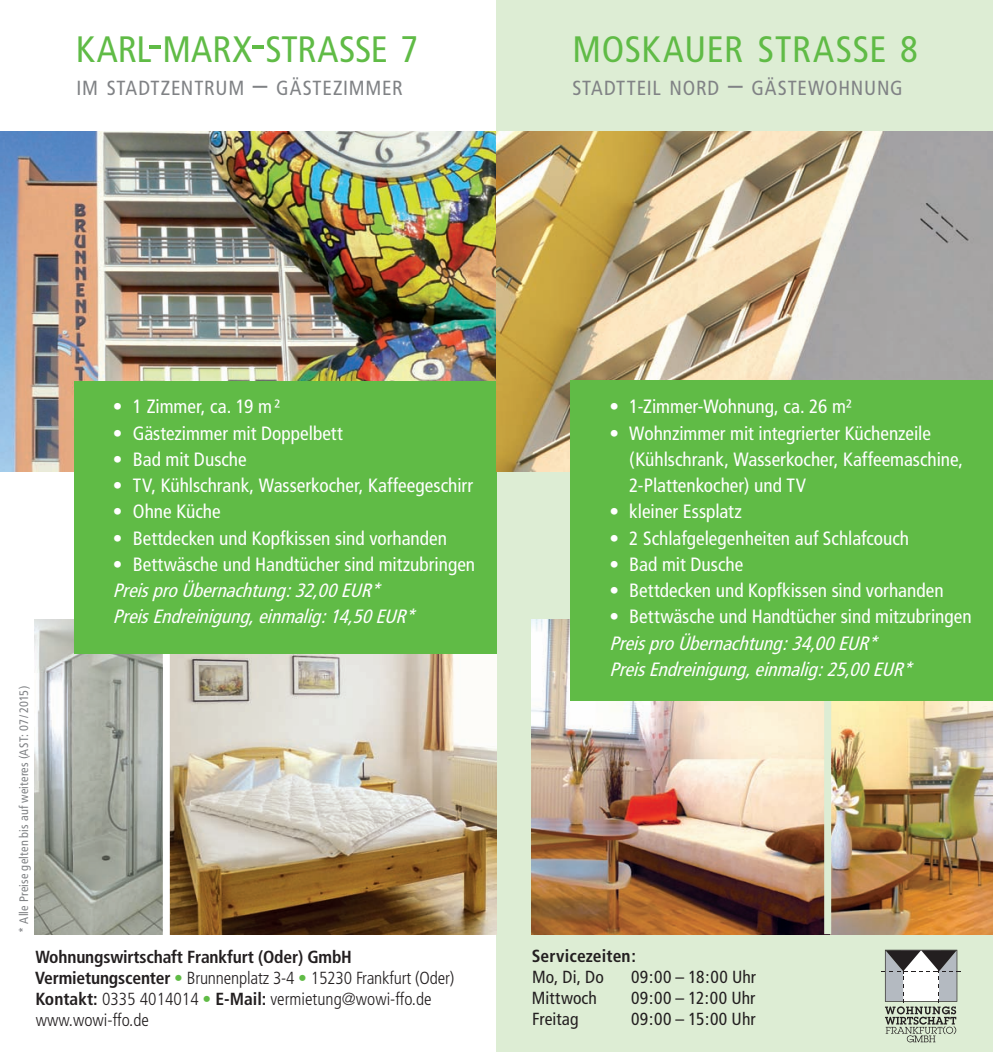
<style>
.page{position:relative;width:993px;height:1052px;background:#fff}
.page>*{position:absolute;margin:0;border:0;box-sizing:border-box;transform-origin:0 0}
.t1{font:condensed 36.75px "Frutiger";letter-spacing:.015em;color:#60bb46}
.t2{font:condensed 20.47px "Frutiger";letter-spacing:.04em;color:#808285}
.t3{font:condensed 19.25px "Frutiger";color:#fff}
.t4{font:italic condensed 19.25px "Frutiger";color:#fff}
.t5{font:300 condensed 17.5px "Frutiger";color:#231f20}
.t6{font:condensed 17.5px "Frutiger";letter-spacing:.005em;color:#231f20}
.t7{font:700 condensed 17.5px "Frutiger";letter-spacing:-.01em;color:#231f20}
.t8{font:condensed 12.25px "Frutiger";letter-spacing:.015em;color:#808285}
.s1{font-size:52.5px}
.s2{font-size:36.93px}
.s3{font-size:29.22px}
.s4{font-weight:700}
.s5{color:#60bb46}
</style>
<div class="page">
<div style="left:496px;top:0;width:496px;height:1052px;background:#ddedd4"></div>
<img style="left:831px;top:701px;width:161px;height:233px">
<img style="left:531px;top:620px;width:292px;height:314px">
<img style="left:170px;top:653px;width:326px;height:281px">
<svg style="left:35px;top:620px;width:128px;height:314px;background:#a8aca5"></svg>
<img style="left:0;top:131px;width:992px;height:340px">
<div style="left:74px;top:381px;width:422px;height:272px;background:#60bb46"></div>
<div style="left:570px;top:381px;width:422px;height:320px;background:#60bb46"></div>
<svg style="left:881px;top:949px;width:79px;height:93px"></svg>
<p class="t1" style="left:76px;top:28px;width:343px">KARL<span class="s1">-</span>MARX<span class="s1">-</span>STRASSE <span class="s2">7</span></p>
<p class="t2" style="left:76px;top:76px;width:328px">IM STADTZENTRUM <span class="s3">–</span> GÄSTEZIMMER</p>
<p class="t1" style="left:572px;top:28px;width:347px">MOSKAUER STRASSE <span class="s2">8</span></p>
<p class="t2" style="left:572px;top:76px;width:332px">STADTTEIL NORD <span class="s3">–</span> GÄSTEWOHNUNG</p>
<p class="t8" style="left:17px;top:932px;width:248px;rotate:-90deg">* Alle Preise gelten bis auf weiteres (AST: 07/2015)</p>
<p class="t3" style="left:113px;top:395px;width:168px">• 1 Zimmer, ca. 19 m²</p>
<p class="t3" style="left:113px;top:422px;width:231px">• Gästezimmer mit Doppelbett</p>
<p class="t3" style="left:113px;top:448px;width:135px">• Bad mit Dusche</p>
<p class="t3" style="left:113px;top:474px;width:361px">• TV, Kühlschrank, Wasserkocher, Kaffeegeschirr</p>
<p class="t3" style="left:113px;top:500px;width:109px">• Ohne Küche</p>
<p class="t3" style="left:113px;top:527px;width:335px">• Bettdecken und Kopfkissen sind vorhanden</p>
<p class="t3" style="left:113px;top:553px;width:363px">• Bettwäsche und Handtücher sind mitzubringen</p>
<p class="t4" style="left:113px;top:579px;width:274px">Preis pro Übernachtung: 32,00 EUR*</p>
<p class="t4" style="left:113px;top:605px;width:309px">Preis Endreinigung, einmalig: 14,50 EUR*</p>
<p class="t7" style="left:36px;top:946px;width:318px">Wohnungswirtschaft Frankfurt (Oder) GmbH</p>
<p class="t5" style="left:35px;top:968px;width:420px"><span class="s4">Vermietungscenter</span> <span class="s5">•</span> Brunnenplatz 3-4 <span class="s5">•</span> 15230 Frankfurt (Oder)</p>
<p class="t5" style="left:36px;top:989px;width:397px"><span class="s4">Kontakt:</span> 0335 4014014 <span class="s5">•</span> <span class="s4">E-Mail:</span> vermietung@wowi-ffo.de</p>
<p class="t5" style="left:36px;top:1010px;width:115px">www.wowi-ffo.de</p>
<p class="t3" style="left:609px;top:395px;width:243px">• 1-Zimmer-Wohnung, ca. 26 m²</p>
<p class="t3" style="left:609px;top:422px;width:323px">• Wohnzimmer mit integrierter Küchenzeile</p>
<p class="t3" style="left:629px;top:448px;width:335px">(Kühlschrank, Wasserkocher, Kaffeemaschine,</p>
<p class="t3" style="left:629px;top:474px;width:178px">2-Plattenkocher) und TV</p>
<p class="t3" style="left:609px;top:500px;width:134px">• kleiner Essplatz</p>
<p class="t3" style="left:609px;top:527px;width:301px">• 2 Schlafgelegenheiten auf Schlafcouch</p>
<p class="t3" style="left:609px;top:553px;width:135px">• Bad mit Dusche</p>
<p class="t3" style="left:609px;top:579px;width:335px">• Bettdecken und Kopfkissen sind vorhanden</p>
<p class="t3" style="left:609px;top:605px;width:363px">• Bettwäsche und Handtücher sind mitzubringen</p>
<p class="t4" style="left:609px;top:632px;width:275px">Preis pro Übernachtung: 34,00 EUR*</p>
<p class="t4" style="left:609px;top:658px;width:310px">Preis Endreinigung, einmalig: 25,00 EUR*</p>
<p class="t7" style="left:531px;top:945px;width:106px">Servicezeiten:</p>
<p class="t6" style="left:532px;top:967px;width:73px">Mo, Di, Do</p>
<p class="t6" style="left:631px;top:967px;width:126px">09:00 – 18:00 Uhr</p>
<p class="t6" style="left:532px;top:988px;width:66px">Mittwoch</p>
<p class="t6" style="left:631px;top:988px;width:126px">09:00 – 12:00 Uhr</p>
<p class="t6" style="left:532px;top:1009px;width:48px">Freitag</p>
<p class="t6" style="left:631px;top:1009px;width:126px">09:00 – 15:00 Uhr</p>
</div>
